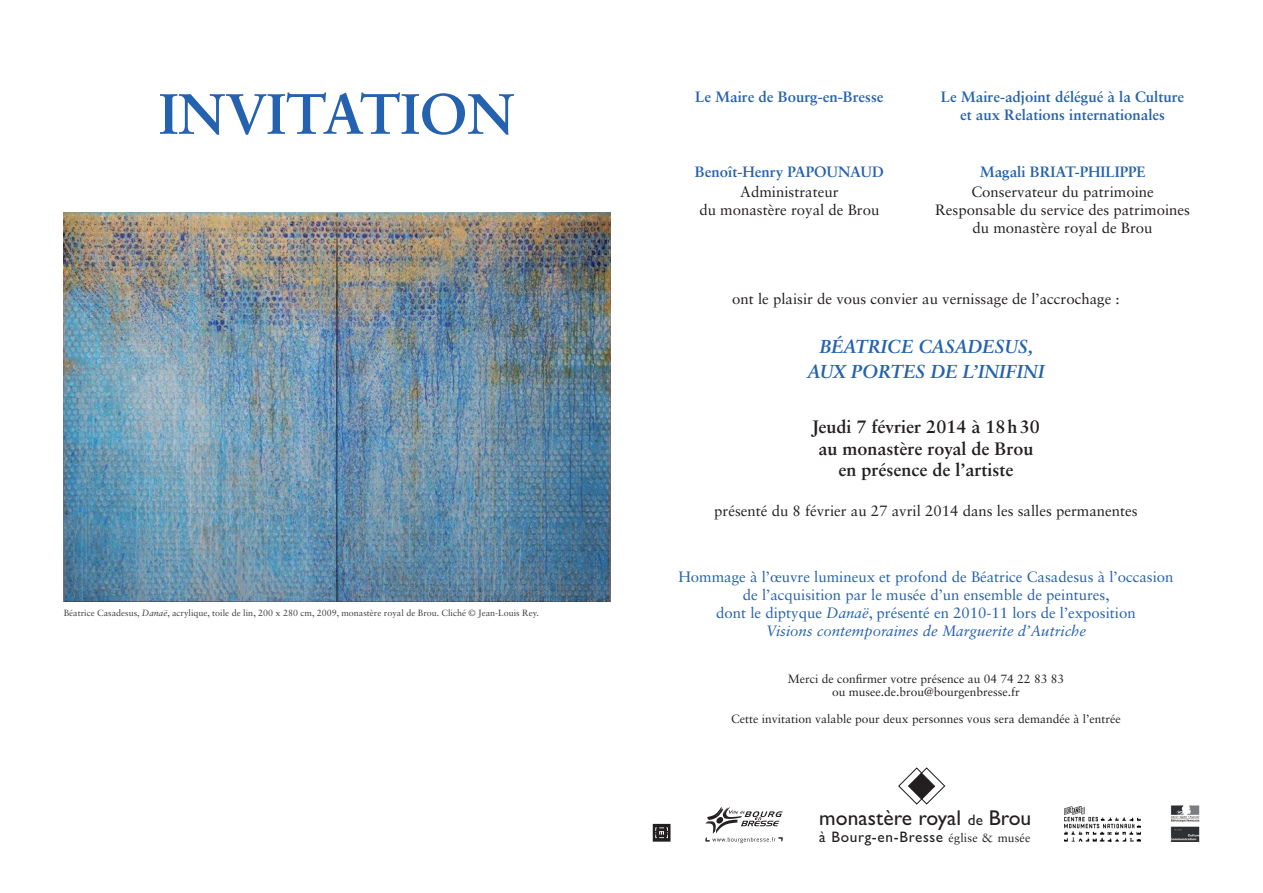
<style>
.page{position:relative;width:1263px;height:893px;background:#fff}
.page>*{position:absolute;margin:0;border:0;box-sizing:border-box;transform-origin:0 0}
.t1{font:700 57px "Sabon LT Std";color:#2461ae}
.t2{font:21.45px "Gill Sans";color:#231f20}
.t3{font:italic 700 18.75px/25.5px "Sabon LT Std";color:#2461ae;text-align:center}
.t4{font:700 18px/21.6px "Sabon LT Std";color:#231f20;text-align:center}
.t5{font:15.15px "Gill Sans";letter-spacing:.045em;color:#231f20}
.t6{font:15px/18px "Sabon LT Std";color:#231f20;text-align:center}
.t7{font:15px/18px "Sabon LT Std";color:#2461ae;text-align:center}
.t8{font:700 15px/18px "Sabon LT Std";color:#2461ae;text-align:center}
.t9{font:12px/13.5px "Sabon LT Std";color:#231f20;text-align:center}
.t10{font:9px "Sabon LT Std";color:#3e3e3f}
.s1{font-style:italic}
.s2{font-size:15.15px}
.s3{font-family:"Sabon";font-size:12.15px}
</style>
<div class="page">
<svg style="left:898px;top:767px;width:48px;height:38px"></svg>
<svg style="left:705px;top:807px;width:78px;height:36px"></svg>
<svg style="left:653px;top:824px;width:17px;height:18px"></svg>
<img style="left:1170px;top:806px;width:29px;height:36px">
<img style="left:1064px;top:807px;width:77px;height:34px">
<img style="left:64px;top:213px;width:546px;height:388px">
<h1 class="t1" style="left:159px;top:79px;width:357px">invitation</h1>
<p class="t8" style="left:695px;top:87px;width:190px">Le Maire de Bourg-en-Bresse</p>
<p class="t8" style="left:695px;top:163px;width:191px">Benoît-Henry PAPOUNAUD</p>
<p class="t6" style="left:699px;top:183px;width:182px">Administrateur<br>du monastère royal de Brou</p>
<p class="t8" style="left:941px;top:87px;width:245px">Le Maire-adjoint délégué à la Culture et aux Relations internationales</p>
<p class="t8" style="left:980px;top:163px;width:167px">Magali BRIAT-PHILIPPE</p>
<p class="t6" style="left:935px;top:183px;width:257px">Conservateur du patrimoine<br>Responsable du service des patrimoines du monastère royal de Brou</p>
<p class="t6" style="left:732px;top:290px;width:389px">ont le plaisir de vous convier au vernissage de l’accrochage :</p>
<p class="t3" style="left:807px;top:333px;width:238px">BÉATRICE CASADESUS,<br>AUX PORTES DE L’INIFINI</p>
<p class="t10" style="left:64px;top:608px;width:477px">Béatrice Casadesus, <span class="s1">Danaë</span>, acrylique, toile de lin, 200 x 280 cm, 2009, monastère royal de Brou. Cliché © Jean-Louis Rey.</p>
<p class="t4" style="left:812px;top:416px;width:229px">Jeudi 7 février 2014 à 18h30 au monastère royal de Brou en présence de l’artiste</p>
<p class="t6" style="left:714px;top:502px;width:425px">présenté du 8 février au 27 avril 2014 dans les salles permanentes</p>
<p class="t7" style="left:678px;top:568px;width:497px">Hommage à l’œuvre lumineux et profond de Béatrice Casadesus à l’occasion de l’acquisition par le musée d’un ensemble de peintures,<br>dont le diptyque <span class="s1">Danaë</span>, présenté en 2010-11 lors de l’exposition<br><span class="s1">Visions contemporaines de Marguerite d’Autriche</span></p>
<p class="t9" style="left:788px;top:672px;width:278px">Merci de confirmer votre présence au 04 74 22 83 83 ou musee.de.brou@bourgenbresse.fr</p>
<p class="t9" style="left:731px;top:712px;width:391px">Cette invitation valable pour deux personnes vous sera demandée à l’entrée</p>
<h2 class="t2" style="left:819px;top:805px;width:213px">monastère royal <span class="s2">de</span> Brou</h2>
<p class="t5" style="left:819px;top:828px;width:213px">à Bourg-en-Bresse <span class="s3">église &amp; musée</span></p>
</div>
